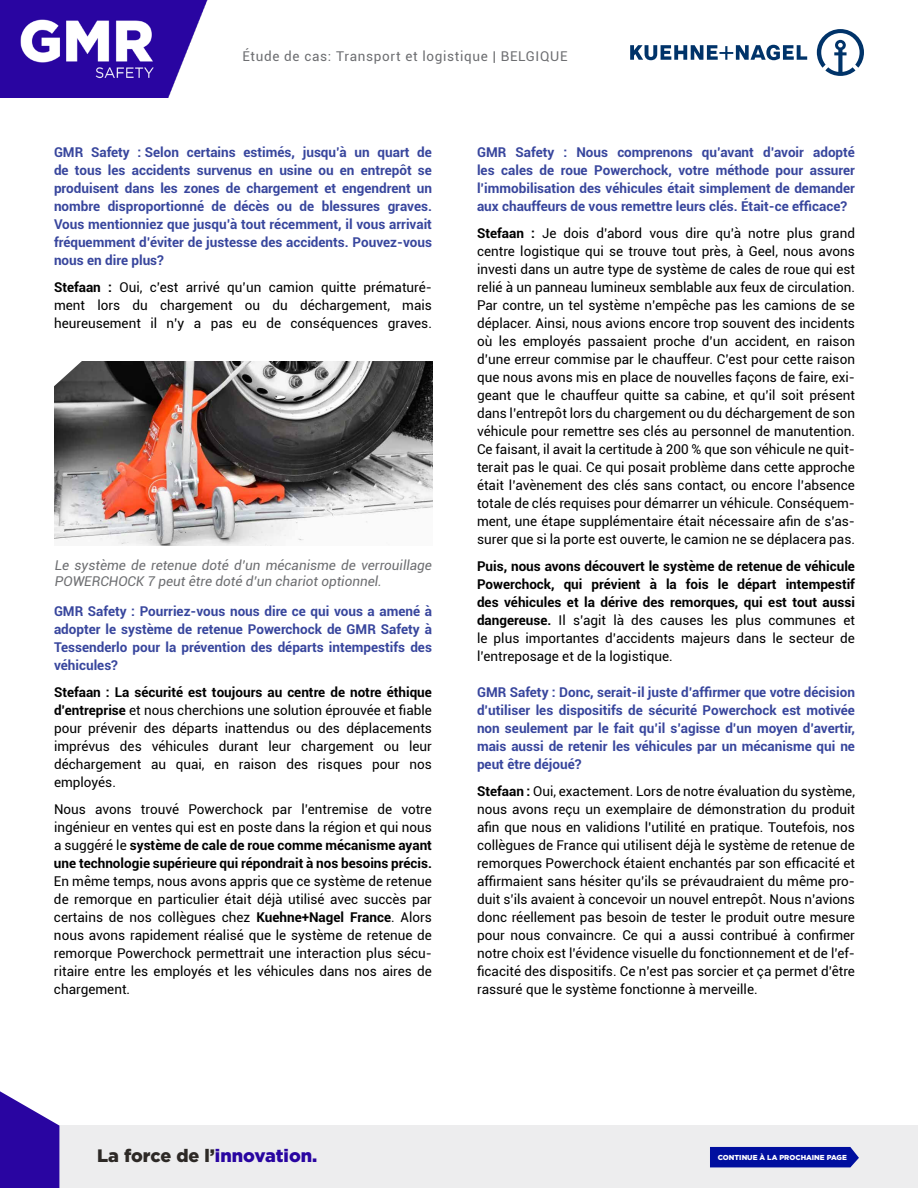
<style>
.page{position:relative;width:918px;height:1188px;background:#fff}
.page>*{position:absolute;margin:0;border:0;box-sizing:border-box;transform-origin:0 0}
.t1{font:900 18px "Gotham";color:#2d2926}
.t2{font:13.5px/18px "Roboto";color:#000;text-align:justify}
.t3{font:700 13.5px/18px "Roboto";color:#38469d;text-align:justify}
.t4{font:700 13.5px/18px "Roboto";color:#000;text-align:justify}
.t5{font:italic 13.5px/16.2px "Roboto";color:#6d6e71}
.t6{font:13.5px "Roboto";letter-spacing:.05em;color:#6d6e71}
.t7{font:900 7.2px "Gotham";color:#fff}
.s1{font-weight:700}
.s2{font-weight:400}
.s3{color:#2905a1}
</style>
<div class="page">
<div style="left:0;top:1125px;width:918px;height:63px;background:#ededee"></div>
<svg style="left:0;top:1091px;width:59px;height:97px"></svg>
<img style="left:0;top:0;width:208px;height:97px">
<svg style="left:630px;top:29px;width:234px;height:47px"></svg>
<img style="left:55px;top:362px;width:378px;height:184px">
<svg style="left:54px;top:361px;width:38px;height:32px"></svg>
<div style="left:710px;top:1147px;width:149px;height:20px;background:#000f9f"></div>
<p class="t6" style="left:242px;top:47px;width:326px">Étude de cas: Transport et logistique | BELGIQUE</p>
<p class="t3" style="left:54px;top:143px;width:380px">GMR Safety : Selon certains estimés, jusqu’à un quart de de tous les accidents survenus en usine ou en entrepôt se produisent dans les zones de chargement et engendrent un nombre disproportionné de décès ou de blessures graves.<br>Vous mentionniez que jusqu’à tout récemment, il vous arrivait fréquemment d’éviter de justesse des accidents. Pouvez-vous nous en dire plus?</p>
<p class="t2" style="left:54px;top:278px;width:380px"><span class="s1">Stefaan :</span> Oui, c’est arrivé qu’un camion quitte prématuré&shy;ment lors du chargement ou du déchargement, mais heureusement il n’y a pas eu de conséquences graves.</p>
<p class="t5" style="left:55px;top:556px;width:379px">Le système de retenue doté d’un mécanisme de verrouillage<br>POWERCHOCK 7 peut être doté d’un chariot optionnel.</p>
<p class="t3" style="left:54px;top:602px;width:380px">GMR Safety : Pourriez-vous nous dire ce qui vous a amené à adopter le système de retenue Powerchock de GMR Safety à Tessenderlo pour la prévention des départs intempestifs des véhicules?</p>
<p class="t2" style="left:54px;top:683px;width:379px"><span class="s1">Stefaan : La sécurité est toujours au centre de notre éthique d’entreprise</span> et nous cherchions une solution éprouvée et fiable pour prévenir des départs inattendus ou des déplacements imprévus des véhicules durant leur chargement ou leur déchargement au quai, en raison des risques pour nos employés.</p>
<p class="t2" style="left:54px;top:800px;width:380px">Nous avons trouvé Powerchock par l’entremise de votre ingénieur en ventes qui est en poste dans la région et qui nous a suggéré le <span class="s1">système de cale de roue comme mécanisme ayant une technologie supérieure qui répondrait à nos besoins précis.</span></p>
<p class="t2" style="left:54px;top:872px;width:379px">En même temps, nous avons appris que ce système de retenue de remorque en particulier était déjà utilisé avec succès par certains de nos collègues chez <span class="s1">Kuehne+Nagel France</span>. Alors nous avons rapidement réalisé que le système de retenue de remorque Powerchock permettrait une interaction plus sécu&shy;ritaire entre les employés et les véhicules dans nos aires de chargement.</p>
<p class="t3" style="left:477px;top:143px;width:379px">GMR Safety : Nous comprenons qu’avant d’avoir adopté les cales de roue Powerchock, votre méthode pour assurer l’immobilisation des véhicules était simplement de demander aux chauffeurs de vous remettre leurs clés. Était-ce efficace?</p>
<p class="t2" style="left:477px;top:224px;width:380px"><span class="s1">Stefaan :</span> Je dois d’abord vous dire qu’à notre plus grand centre logistique qui se trouve tout près, à Geel, nous avons investi dans un autre type de système de cales de roue qui est relié à un panneau lumineux semblable aux feux de circulation.<br>Par contre, un tel système n’empêche pas les camions de se déplacer. Ainsi, nous avions encore trop souvent des incidents où les employés passaient proche d’un accident, en raison d’une erreur commise par le chauffeur. C’est pour cette raison que nous avons mis en place de nouvelles façons de faire, exi&shy;geant que le chauffeur quitte sa cabine, et qu’il soit présent dans l’entrepôt lors du chargement ou du déchargement de son véhicule pour remettre ses clés au personnel de manutention.<br>Ce faisant, il avait la certitude à 200 % que son véhicule ne quit&shy;terait pas le quai. Ce qui posait problème dans cette approche était l’avènement des clés sans contact, ou encore l’absence totale de clés requises pour démarrer un véhicule. Conséquem&shy;ment, une étape supplémentaire était nécessaire afin de s’as&shy;surer que si la porte est ouverte, le camion ne se déplacera pas.</p>
<p class="t4" style="left:477px;top:557px;width:379px">Puis, nous avons découvert le système de retenue de véhicule Powerchock, qui prévient à la fois le départ intempestif des véhicules et la dérive des remorques, qui est tout aussi dangereuse. <span class="s2">Il s’agit là des causes les plus communes et le plus importantes d’accidents majeurs dans le secteur de l’entreposage et de la logistique.</span></p>
<p class="t3" style="left:477px;top:683px;width:380px">GMR Safety : Donc, serait-il juste d’affirmer que votre décision d’utiliser les dispositifs de sécurité Powerchock est motivée non seulement par le fait qu’il s’agisse d’un moyen d’avertir, mais aussi de retenir les véhicules par un mécanisme qui ne peut être déjoué?</p>
<p class="t2" style="left:477px;top:782px;width:379px"><span class="s1">Stefaan :</span> Oui, exactement. Lors de notre évaluation du système, nous avons reçu un exemplaire de démonstration du produit afin que nous en validions l’utilité en pratique. Toutefois, nos collègues de France qui utilisent déjà le système de retenue de remorques Powerchock étaient enchantés par son efficacité et affirmaient sans hésiter qu’ils se prévaudraient du même pro&shy;duit s’ils avaient à concevoir un nouvel entrepôt. Nous n’avions donc réellement pas besoin de tester le produit outre mesure pour nous convaincre. Ce qui a aussi contribué à confirmer notre choix est l’évidence visuelle du fonctionnement et de l’ef&shy;ficacité des dispositifs. Ce n’est pas sorcier et ça permet d’être rassuré que le système fonctionne à merveille.</p>
<h1 class="t1" style="left:97px;top:1143px;width:222px">La force de l’<span class="s3">innovation.</span></h1>
<p class="t7" style="left:718px;top:1153px;width:131px">CONTINUE À LA PROCHAINE PAGE</p>
</div>
